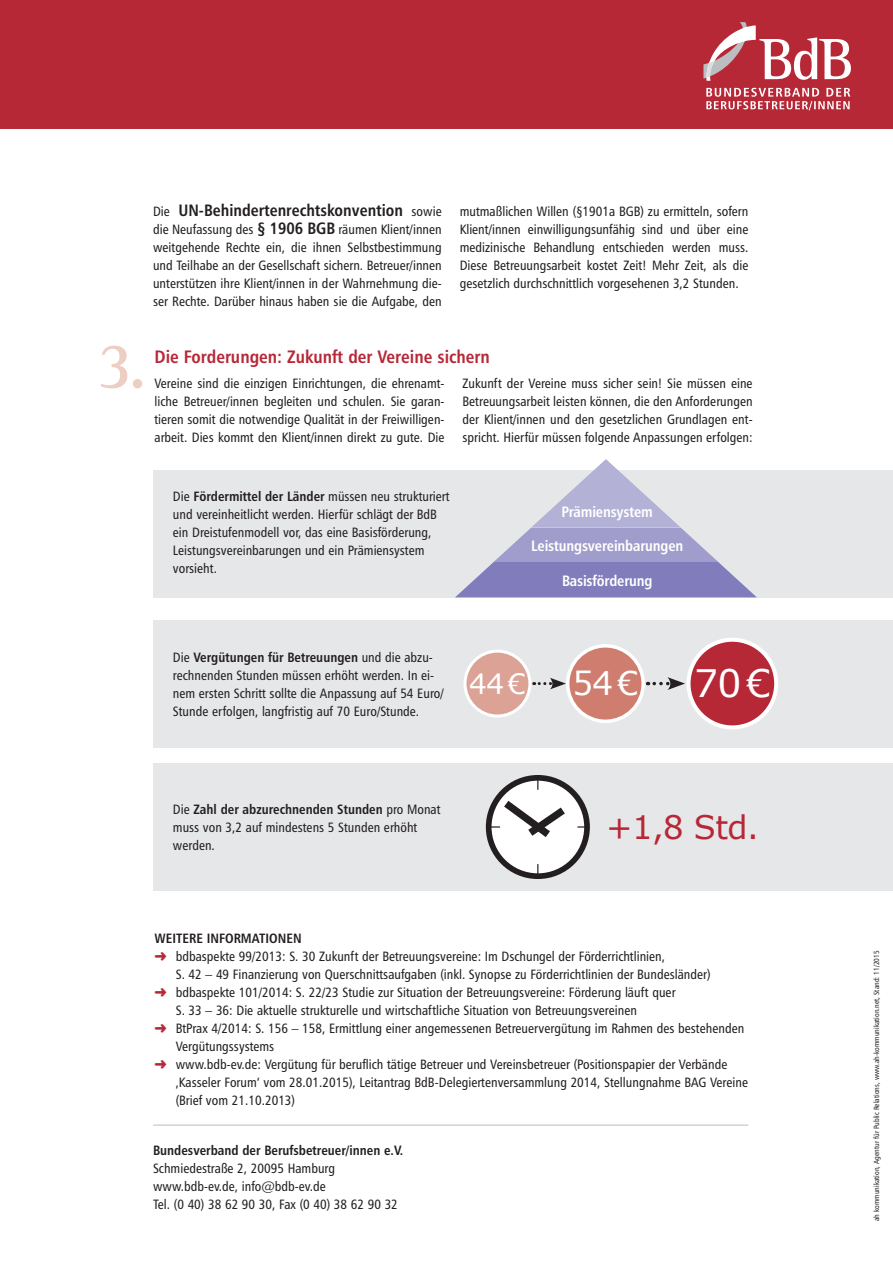
<style>
.page{position:relative;width:893px;height:1263px;background:#fff}
.page>*{position:absolute;margin:0;border:0;box-sizing:border-box;transform-origin:0 0}
.t1{font:700 66.75px "Rotis Semi Serif";color:#edcec3}
.t2{font:37.8px "Verdana";color:#fff}
.t3{font:32.55px "Verdana";color:#fff}
.t4{font:32.4px "Verdana";color:#b72837}
.t5{font:28.05px "Verdana";color:#fff}
.t6{font:18px "Humanist 777 BT Bold Condensed B";color:#b72837}
.t7{font:16.5px "Humanist 777 BT Bold Condensed B";color:#231f20}
.t8{font:15px "Humanist 777 BT Bold Condensed B";letter-spacing:-.01em;color:#fff}
.t9{font:13.5px/18px "Humanist 777 BT Roman Condensed B";color:#231f20;text-align:justify}
.t10{font:13.5px "Humanist 777 BT Bold Condensed B";color:#231f20}
.t11{font:7.5px "Humanist 777 BT Roman Condensed B";color:#231f20}
.s1{font-family:"Humanist 777 BT Roman Condensed B";font-size:13.5px}
.s2{font-family:"Humanist 777 BT Bold Condensed B";font-size:16.5px}
.s3{font-family:"Humanist 777 BT Bold Condensed B"}
.s4{font-family:"Humanist 777 BT Roman Condensed B"}
.s5{color:#b72837}
</style>
<div class="page">
<div style="left:153px;top:764px;width:740px;height:127px;background:#e6e7e9"></div>
<div style="left:0;top:0;width:893px;height:128px;background:#b72837"></div>
<div style="left:153px;top:620px;width:740px;height:127px;background:#e6e7e9"></div>
<div style="left:153px;top:470px;width:740px;height:128px;background:#e6e7e9"></div>
<svg style="left:455px;top:562px;width:302px;height:35px;background:#8e89c0"></svg>
<svg style="left:494px;top:527px;width:224px;height:35px;fill:#a09ccb"></svg>
<svg style="left:532px;top:459px;width:148px;height:68px"></svg>
<div style="left:568px;top:646px;width:75px;height:75px;background:#cf7d6e;border-radius:50%"></div>
<div style="left:566px;top:644px;width:79px;height:79px;border:3px solid #fff;border-radius:50%"></div>
<div style="left:688px;top:640px;width:88px;height:87px;background:#b72837;border-radius:50%"></div>
<div style="left:686px;top:638px;width:92px;height:91px;border:4px solid #fff;border-radius:50%"></div>
<svg style="left:648px;top:677px;width:37px;height:13px"></svg>
<div style="left:465px;top:651px;width:65px;height:65px;background:#dba295;border-radius:50%"></div>
<div style="left:463px;top:650px;width:68px;height:67px;border:3px solid #fff;border-radius:50%"></div>
<svg style="left:534px;top:678px;width:32px;height:11px"></svg>
<div style="left:489px;top:778px;width:98px;height:98px;background:#fff;border-radius:50%"></div>
<div style="left:486px;top:775px;width:104px;height:104px;border:6px solid #231f20;border-radius:50%"></div>
<svg style="left:490px;top:780px;width:98px;height:64px"></svg>
<svg style="left:706px;top:88px;width:144px;height:22px"></svg>
<svg style="left:703px;top:22px;width:148px;height:59px"></svg>
<hr style="left:153px;top:1124px;width:595px;height:2px;background:#d1d2d4">
<p class="t7" style="left:153px;top:200px;width:290px"><span class="s1">Die</span> UN-Behindertenrechtskonvention <span class="s1">sowie</span></p>
<p class="t9" style="left:153px;top:220px;width:290px">die Neufassung des <span class="s2">§ 1906 BGB</span> räumen Klient/innen weitgehende Rechte ein, die ihnen Selbstbestimmung und Teilhabe an der Gesellschaft sichern. Betreuer/innen unterstützen ihre Klient/innen in der Wahrnehmung die&shy;ser Rechte. Darüber hinaus haben sie die Aufgabe, den</p>
<p class="t9" style="left:460px;top:202px;width:290px">mutmaßlichen Willen (§1901a BGB) zu ermitteln, sofern Klient/innen einwilligungsunfähig sind und über eine medizinische Behandlung entschieden werden muss.<br>Diese Betreuungsarbeit kostet Zeit! Mehr Zeit, als die gesetzlich durchschnittlich vorgesehenen 3,2 Stunden.</p>
<h1 class="t1" style="left:97px;top:325px;width:51px">3.</h1>
<h3 class="t6" style="left:154px;top:346px;width:337px">Die Forderungen: Zukunft der Vereine sichern</h3>
<p class="t9" style="left:154px;top:374px;width:292px">Vereine sind die einzigen Einrichtungen, die ehrenamt&shy;liche Betreuer/innen begleiten und schulen. Sie garan&shy;tieren somit die notwendige Qualität in der Freiwilligen&shy;arbeit. Dies kommt den Klient/innen direkt zu gute. Die</p>
<p class="t9" style="left:463px;top:374px;width:292px">Zukunft der Vereine muss sicher sein! Sie müssen eine Betreuungsarbeit leisten können, die den Anforderungen der Klient/innen und den gesetzlichen Grundlagen ent&shy;spricht. Hierfür müssen folgende Anpassungen erfolgen:</p>
<p class="t9" style="left:173px;top:487px;width:278px;text-align:left">Die <span class="s3">Fördermittel der Länder</span> müssen neu strukturiert und vereinheitlicht werden. Hierfür schlägt der BdB ein Dreistufenmodell vor, das eine Basisförderung, Leistungsvereinbarungen und ein Prämiensystem vorsieht.</p>
<p class="t8" style="left:562px;top:502px;width:93px">Prämiensystem</p>
<p class="t8" style="left:531px;top:537px;width:154px">Leistungsvereinbarungen</p>
<p class="t8" style="left:562px;top:571px;width:92px">Basisförderung</p>
<p class="t10" style="left:173px;top:648px;width:261px"><span class="s4">Die</span> Vergütungen für Betreuungen <span class="s4">und die abzu-</span></p>
<p class="t9" style="left:173px;top:666px;width:272px;text-align:left">rechnenden Stunden müssen erhöht werden. In ei&shy;nem ersten Schritt sollte die Anpassung auf 54 Euro/<br>Stunde erfolgen, langfristig auf 70 Euro/Stunde.</p>
<h3 class="t5" style="left:469px;top:666px;width:58px">44 €</h3>
<h3 class="t3" style="left:572px;top:663px;width:67px">54 €</h3>
<h2 class="t2" style="left:694px;top:659px;width:78px">70 €</h2>
<p class="t10" style="left:173px;top:801px;width:269px"><span class="s4">Die</span> Zahl der abzurechnenden Stunden <span class="s4">pro Monat</span></p>
<p class="t9" style="left:173px;top:818px;width:246px">muss von 3,2 auf mindestens 5 Stunden erhöht werden.</p>
<h3 class="t4" style="left:606px;top:807px;width:154px">+1,8 Std.</h3>
<p class="t10" style="left:154px;top:929px;width:132px">Weitere Informationen</p>
<p class="t9" style="left:154px;top:946px;width:512px"><span class="s5">➜</span> bdbaspekte 99/2013: S. 30 Zukunft der Betreuungsvereine: Im Dschungel der Förderrichtlinien,</p>
<p class="t9" style="left:176px;top:964px;width:536px">S. 42 – 49 Finanzierung von Querschnittsaufgaben (inkl. Synopse zu Förderrichtlinien der Bundesländer)</p>
<p class="t9" style="left:154px;top:982px;width:523px"><span class="s5">➜</span> bdbaspekte 101/2014: S. 22/23 Studie zur Situation der Betreuungsvereine: Förderung läuft quer</p>
<p class="t9" style="left:176px;top:1000px;width:463px">S. 33 – 36: Die aktuelle strukturelle und wirtschaftliche Situation von Betreuungsvereinen</p>
<p class="t9" style="left:154px;top:1018px;width:591px"><span class="s5">➜</span> BtPrax 4/2014: S. 156 – 158, Ermittlung einer angemessenen Betreuervergütung im Rahmen des bestehenden</p>
<p class="t9" style="left:176px;top:1036px;width:100px">Vergütungssystems</p>
<p class="t9" style="left:154px;top:1054px;width:574px"><span class="s5">➜</span> www.bdb-ev.de: Vergütung für beruflich tätige Betreuer und Vereinsbetreuer (Positionspapier der Verbände</p>
<p class="t9" style="left:176px;top:1072px;width:574px">‚Kasseler Forum‘ vom 28.01.2015), Leitantrag BdB-Delegiertenversammlung 2014, Stellungnahme BAG Vereine</p>
<p class="t9" style="left:176px;top:1090px;width:121px">(Brief vom 21.10.2013)</p>
<p class="t10" style="left:153px;top:1142px;width:252px">Bundesverband der Berufsbetreuer/innen e.V.</p>
<p class="t9" style="left:153px;top:1159px;width:246px;text-align:left">Schmiedestraße 2, 20095 Hamburg www.bdb-ev.de, info@bdb-ev.de<br>Tel. (0 40) 38 62 90 30, Fax (0 40) 38 62 90 32</p>
<p class="t11" style="left:872px;top:1221px;width:272px;rotate:-90deg">ah kommunikation, Agentur für Public Relations, www.ah-kommunikation.net, Stand: 11/2015</p>
</div>
